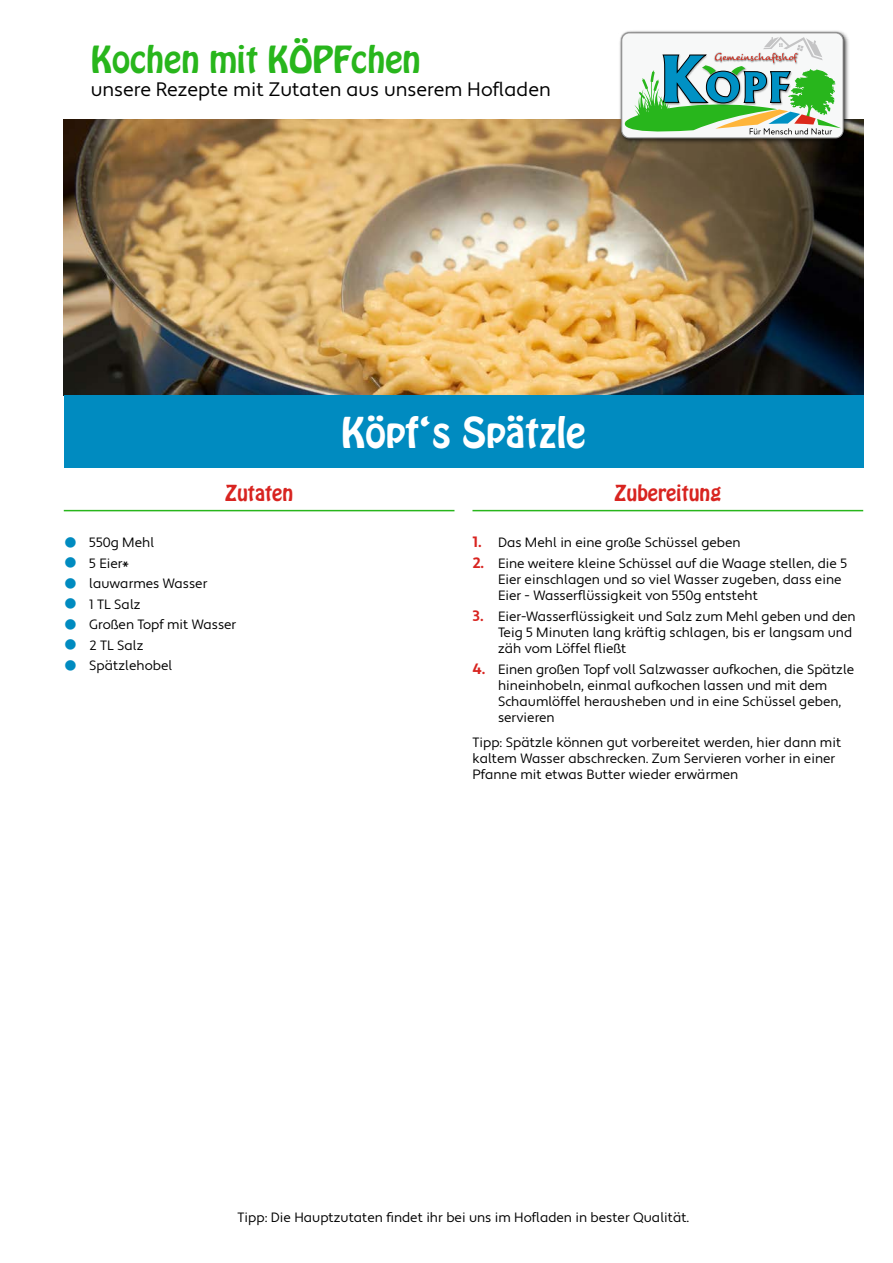
<style>
.page{position:relative;width:893px;height:1263px;background:#fff}
.page>*{position:absolute;margin:0;border:0;box-sizing:border-box;transform-origin:0 0}
.t1{font:37.5px "Hobo Std";color:#fff}
.t2{font:33px "Hobo Std";color:#28b61c}
.t3{font:19.5px "Apertura";color:#000}
.t4{font:19.5px "Hobo Std";color:#d82420}
.t5{font:13.5px/16.2px "Apertura";color:#000}
.s1{font-weight:700;font-size:15px;color:#d82420}
</style>
<div class="page">
<img style="left:64px;top:119px;width:799px;height:276px">
<div style="left:64px;top:395px;width:799px;height:73px;background:#008bc0"></div>
<hr style="left:64px;top:510px;width:390px;height:1px;background:#28b61c">
<hr style="left:472px;top:510px;width:391px;height:1px;background:#28b61c">
<div style="left:618px;top:29px;width:232px;height:116px;background:#000;opacity:.75"></div>
<img style="left:619px;top:30px;width:226px;height:110px">
<div style="left:622px;top:33px;width:221px;height:105px;background:#f7f8f8;border-radius:7px"></div>
<div style="left:622px;top:33px;width:221px;height:105px;border:1px solid #989898;border-radius:7px"></div>
<svg style="left:618px;top:37px;width:223px;height:98px"></svg>
<h2 class="t2" style="left:91px;top:37px;width:332px">Kochen mit KÖPFchen</h2>
<h3 class="t3" style="left:91px;top:78px;width:462px">unsere Rezepte mit Zutaten aus unserem Hofladen</h3>
<h3 class="t4" style="left:225px;top:480px;width:70px">Zutaten</h3>
<p class="t5" style="left:89px;top:533px;width:149px;line-height:20.4px">550g Mehl<br>5 Eier*<br>lauwarmes Wasser<br>1 TL Salz<br>Großen Topf mit Wasser<br>2 TL Salz<br>Spätzlehobel</p>
<h1 class="t1" style="left:341px;top:406px;width:246px">Köpf‘s Spätzle</h1>
<h3 class="t4" style="left:614px;top:480px;width:108px">Zubereitung</h3>
<p class="t5" style="left:472px;top:535px;width:270px"><span class="s1">1.</span> Das Mehl in eine große Schüssel geben</p>
<p class="t5" style="left:498px;top:555px;width:351px;text-indent:-26px"><span class="s1">2.</span> Eine weitere kleine Schüssel auf die Waage stellen, die 5<br>Eier einschlagen und so viel Wasser zugeben, dass eine<br>Eier - Wasserflüssigkeit von 550g entsteht</p>
<p class="t5" style="left:498px;top:608px;width:359px;text-indent:-26px"><span class="s1">3.</span> Eier-Wasserflüssigkeit und Salz zum Mehl geben und den<br>Teig 5 Minuten lang kräftig schlagen, bis er langsam und zäh vom Löffel fließt</p>
<p class="t5" style="left:498px;top:661px;width:358px;text-indent:-26px"><span class="s1">4.</span> Einen großen Topf voll Salzwasser aufkochen, die Spätzle hineinhobeln, einmal aufkochen lassen und mit dem Schaumlöffel herausheben und in eine Schüssel geben, servieren</p>
<p class="t5" style="left:472px;top:734px;width:370px">Tipp: Spätzle können gut vorbereitet werden, hier dann mit kaltem Wasser abschrecken. Zum Servieren vorher in einer<br>Pfanne mit etwas Butter wieder erwärmen</p>
<p class="t5" style="left:238px;top:1210px;width:453px">Tipp: Die Hauptzutaten findet ihr bei uns im Hofladen in bester Qualität.</p>
</div>
